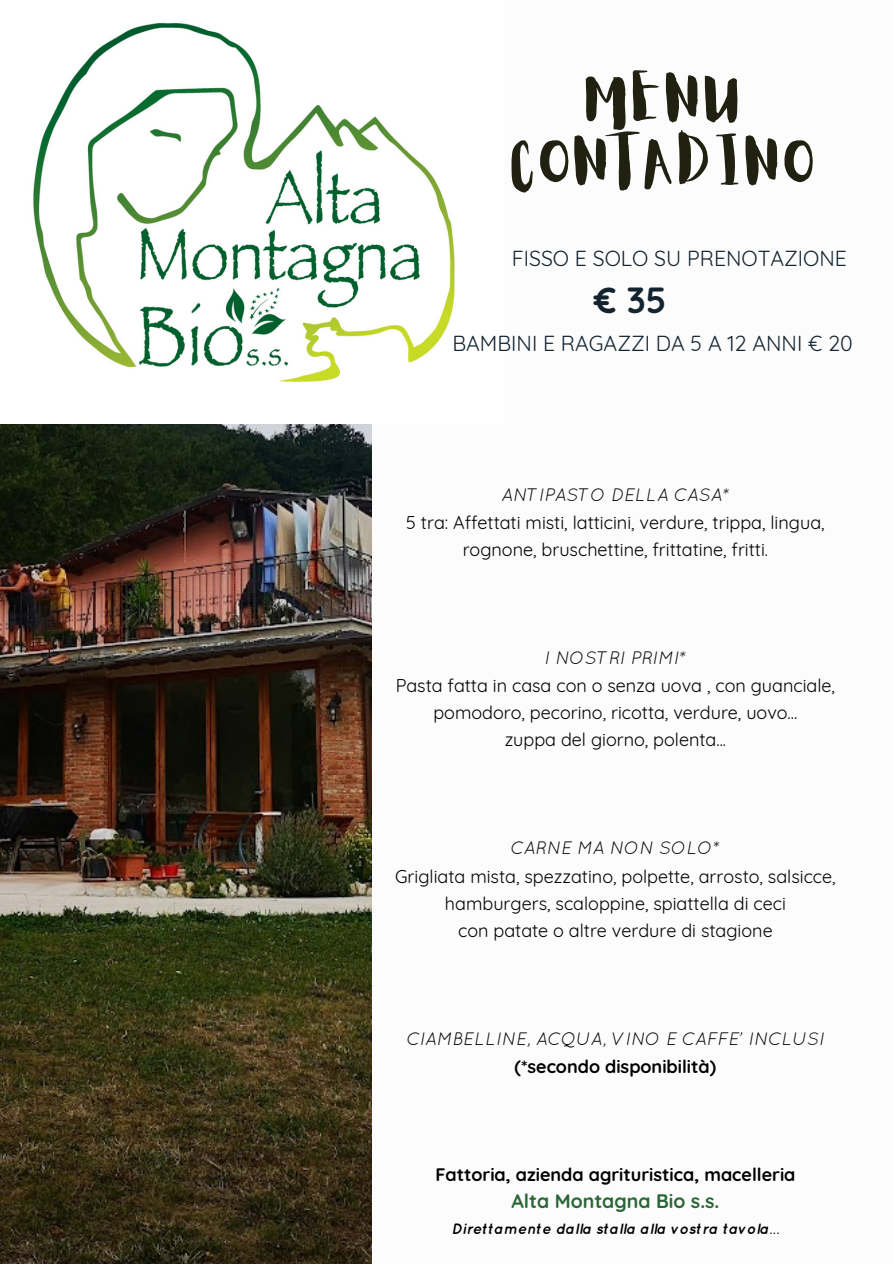
<style>
.page{position:relative;width:894px;height:1264px;background:#fff}
.page>*{position:absolute;margin:0;border:0;box-sizing:border-box;transform-origin:0 0}
.t1{font:56.1px/63px "Aloja Extended";letter-spacing:.03em;color:#212111;text-align:center}
.t2{font:700 36.15px "Quicksand";color:#132430}
.t3{font:21.15px "Quicksand";color:#132430}
.t4{font:700 19.5px "Quicksand";color:#2b6637}
.t5{font:18px/27px "Quicksand";color:#000;text-align:center}
.t6{font:italic 18px "Quicksand";color:#000}
.t7{font:700 18px "Quicksand";color:#000}
.t8{font:italic 700 15px "Quicksand";color:#000}
</style>
<div class="page">
<img style="left:0;top:424px;width:371px;height:839px">
<img style="left:33px;top:22px;width:422px;height:360px">
<h1 class="t1" style="left:511px;top:72px;width:307px">MENU<br>CONTADINO</h1>
<p class="t3" style="left:511px;top:244px;width:337px">FISSO E SOLO SU PRENOTAZIONE</p>
<h2 class="t2" style="left:593px;top:277px;width:74px">€ 35</h2>
<p class="t3" style="left:452px;top:330px;width:402px">BAMBINI E RAGAZZI DA 5 A 12 ANNI € 20</p>
<p class="t6" style="left:501px;top:483px;width:230px">ANTIPASTO DELLA CASA*</p>
<p class="t5" style="left:406px;top:508px;width:420px">5 tra: Affettati misti, latticini, verdure, trippa, lingua, rognone, bruschettine, frittatine, fritti.</p>
<p class="t6" style="left:544px;top:647px;width:144px">I NOSTRI PRIMI*</p>
<p class="t5" style="left:395px;top:672px;width:441px">Pasta fatta in casa con o senza uova , con guanciale, pomodoro, pecorino, ricotta, verdure, uovo...<br>zuppa del giorno, polenta...</p>
<p class="t6" style="left:510px;top:837px;width:211px">CARNE MA NON SOLO*</p>
<p class="t5" style="left:395px;top:862px;width:442px">Grigliata mista, spezzatino, polpette, arrosto, salsicce, hamburgers, scaloppine, spiattella di ceci<br>con patate o altre verdure di stagione</p>
<p class="t6" style="left:406px;top:1027px;width:419px">CIAMBELLINE, ACQUA, VINO E CAFFE' INCLUSI</p>
<p class="t7" style="left:514px;top:1054px;width:203px">(*secondo disponibilità)</p>
<p class="t7" style="left:435px;top:1163px;width:361px">Fattoria, azienda agrituristica, macelleria</p>
<p class="t4" style="left:511px;top:1188px;width:210px">Alta Montagna Bio s.s.</p>
<p class="t8" style="left:451px;top:1219px;width:329px">Direttamente dalla stalla alla vostra tavola...</p>
</div>
